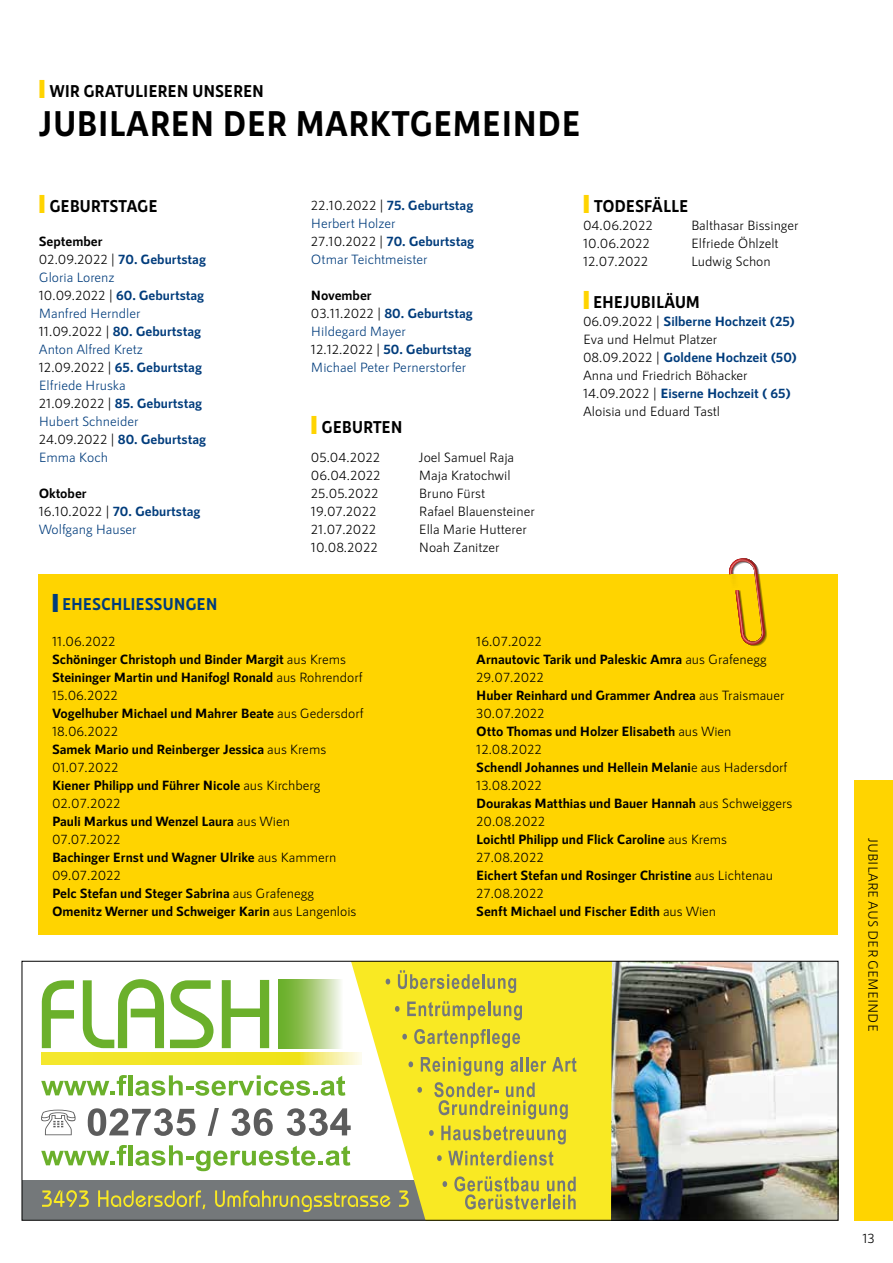
<style>
.page{position:relative;width:893px;height:1263px;background:#fff}
.page>*{position:absolute;margin:0;border:0;box-sizing:border-box;transform-origin:0 0}
.t1{font:700 36px "RNS Sanz";color:#000;scale:.9 1}
.t2{font:700 17.25px "RNS Sanz";letter-spacing:-.01em;color:#000;scale:.9 1}
.t3{font:700 17.25px "RNS Sanz";letter-spacing:-.01em;color:#003c7c;scale:.9 1}
.t4{font:700 13.5px/18px "RNS Sanz";color:#000}
.t5{font:13.5px/18px "RNS Sanz";color:#003c7c}
.t6{font:13.5px/18px "RNS Sanz";color:#000}
.s1{color:#ffd400}
.s2{font-weight:700;color:#000}
.s3{color:#000}
.s4{font-weight:700}
.s5{font-weight:700;color:#003c7c}
.s6{font-weight:400}
</style>
<div class="page">
<div style="left:855px;top:780px;width:38px;height:440px;background:#ffd400"></div>
<img style="left:612px;top:963px;width:224px;height:255px">
<div style="left:22px;top:1180px;width:579px;height:40px;background:#74787a"></div>
<svg style="left:42px;top:980px;width:32px;height:68px"></svg>
<svg style="left:83px;top:979px;width:81px;height:69px"></svg>
<svg style="left:170px;top:980px;width:44px;height:68px"></svg>
<svg style="left:222px;top:980px;width:47px;height:68px"></svg>
<svg style="left:279px;top:980px;width:62px;height:68px;background:#a5cb77"></svg>
<svg style="left:41px;top:1053px;width:308px;height:11px;background:#f2e633"></svg>
<svg style="left:41px;top:1075px;width:86px;height:20px"></svg>
<hr style="left:128px;top:1075px;width:4px;height:20px;background:#6bb02b">
<svg style="left:135px;top:1075px;width:210px;height:21px"></svg>
<svg style="left:349px;top:963px;width:263px;height:255px;fill:#f9e923"></svg>
<svg style="left:386px;top:979px;width:4px;height:5px"></svg>
<svg style="left:398px;top:970px;width:118px;height:23px;background:#d5cb39"></svg>
<svg style="left:395px;top:1006px;width:5px;height:6px"></svg>
<svg style="left:407px;top:1001px;width:115px;height:19px;background:#cec53e"></svg>
<svg style="left:402px;top:1034px;width:5px;height:5px"></svg>
<svg style="left:414px;top:1029px;width:72px;height:19px"></svg>
<hr style="left:487px;top:1029px;width:3px;height:15px;background:#74787a">
<svg style="left:492px;top:1033px;width:28px;height:15px"></svg>
<svg style="left:408px;top:1061px;width:5px;height:6px"></svg>
<svg style="left:421px;top:1057px;width:82px;height:19px;background:#cdc33f"></svg>
<svg style="left:511px;top:1057px;width:35px;height:15px"></svg>
<svg style="left:552px;top:1057px;width:24px;height:15px"></svg>
<svg style="left:417px;top:1087px;width:5px;height:6px"></svg>
<svg style="left:434px;top:1082px;width:134px;height:37px;background:#d6cc39"></svg>
<svg style="left:429px;top:1130px;width:5px;height:6px"></svg>
<svg style="left:441px;top:1125px;width:125px;height:19px;background:#d0c63c"></svg>
<svg style="left:437px;top:1155px;width:5px;height:6px"></svg>
<svg style="left:448px;top:1151px;width:105px;height:14px"></svg>
<svg style="left:442px;top:1181px;width:5px;height:6px"></svg>
<svg style="left:454px;top:1176px;width:122px;height:33px"></svg>
<svg style="left:41px;top:1145px;width:86px;height:20px"></svg>
<hr style="left:128px;top:1145px;width:4px;height:20px;background:#6bb02b">
<svg style="left:135px;top:1145px;width:215px;height:26px"></svg>
<svg style="left:88px;top:1108px;width:108px;height:28px"></svg>
<svg style="left:208px;top:1108px;width:11px;height:28px"></svg>
<svg style="left:231px;top:1108px;width:42px;height:28px"></svg>
<svg style="left:287px;top:1108px;width:64px;height:28px"></svg>
<svg style="left:41px;top:1110px;width:35px;height:25px"></svg>
<svg style="left:42px;top:1190px;width:47px;height:17px"></svg>
<svg style="left:98px;top:1190px;width:107px;height:19px"></svg>
<svg style="left:215px;top:1190px;width:175px;height:22px"></svg>
<svg style="left:399px;top:1190px;width:10px;height:17px"></svg>
<div style="left:22px;top:961px;width:816px;height:259px;border:1px solid #000"></div>
<div style="left:38px;top:575px;width:800px;height:360px;background:#ffd400"></div>
<svg style="left:724px;top:558px;width:44px;height:88px"></svg>
<p class="t2" style="left:39px;top:81px;width:252px"><span class="s1">❙</span> WIR GRATULIEREN UNSEREN</p>
<h1 class="t1" style="left:39px;top:102px;width:604px">JUBILAREN DER MARKTGEMEINDE</h1>
<p class="t2" style="left:39px;top:195px;width:134px"><span class="s1">❙</span> GEBURTSTAGE</p>
<p class="t5" style="left:39px;top:232px;width:169px"><span class="s2">September<br></span><span class="s3">02.09.2022 |</span> <span class="s4">70. Geburtstag<br></span>Gloria Lorenz<br><span class="s3">10.09.2022 |</span> <span class="s4">60. Geburtstag<br></span>Manfred Herndler<br><span class="s3">11.09.2022 |</span> <span class="s4">80. Geburtstag<br></span>Anton Alfred Kretz<br><span class="s3">12.09.2022 |</span> <span class="s4">65. Geburtstag<br></span>Elfriede Hruska<br><span class="s3">21.09.2022 |</span> <span class="s4">85. Geburtstag<br></span>Hubert Schneider<br><span class="s3">24.09.2022 |</span> <span class="s4">80. Geburtstag<br></span>Emma Koch</p>
<p class="t5" style="left:39px;top:484px;width:163px"><span class="s2">Oktober<br></span><span class="s3">16.10.2022 |</span> <span class="s4">70. Geburtstag<br></span>Wolfgang Hauser</p>
<p class="t5" style="left:311px;top:196px;width:165px"><span class="s3">22.10.2022 |</span> <span class="s4">75. Geburtstag<br></span>Herbert Holzer<br><span class="s3">27.10.2022 |</span> <span class="s4">70. Geburtstag<br></span>Otmar Teichtmeister</p>
<p class="t5" style="left:311px;top:286px;width:163px"><span class="s2">November<br></span><span class="s3">03.11.2022 |</span> <span class="s4">80. Geburtstag<br></span>Hildegard Mayer<br><span class="s3">12.12.2022 |</span> <span class="s4">50. Geburtstag<br></span>Michael Peter Pernerstorfer</p>
<p class="t2" style="left:311px;top:417px;width:103px"><span class="s1">❙</span> GEBURTEN</p>
<p class="t6" style="left:311px;top:448px;width:71px">05.04.2022</p>
<p class="t6" style="left:419px;top:448px;width:97px">Joel Samuel Raja</p>
<p class="t6" style="left:311px;top:466px;width:71px">06.04.2022</p>
<p class="t6" style="left:419px;top:466px;width:93px">Maja Kratochwil</p>
<p class="t6" style="left:311px;top:484px;width:69px">25.05.2022</p>
<p class="t6" style="left:419px;top:484px;width:68px">Bruno Fürst</p>
<p class="t6" style="left:311px;top:502px;width:67px">19.07.2022</p>
<p class="t6" style="left:419px;top:502px;width:117px">Rafael Blauensteiner</p>
<p class="t6" style="left:311px;top:520px;width:67px">21.07.2022</p>
<p class="t6" style="left:419px;top:520px;width:110px">Ella Marie Hutterer</p>
<p class="t6" style="left:311px;top:538px;width:68px">10.08.2022</p>
<p class="t6" style="left:419px;top:538px;width:82px">Noah Zanitzer</p>
<p class="t2" style="left:583px;top:195px;width:119px"><span class="s1">❙</span> TODESFÄLLE</p>
<p class="t6" style="left:583px;top:216px;width:71px">04.06.2022</p>
<p class="t6" style="left:691px;top:216px;width:109px">Balthasar Bissinger</p>
<p class="t6" style="left:583px;top:234px;width:68px">10.06.2022</p>
<p class="t6" style="left:691px;top:234px;width:89px">Elfriede Öhlzelt</p>
<p class="t6" style="left:583px;top:252px;width:67px">12.07.2022</p>
<p class="t6" style="left:691px;top:252px;width:81px">Ludwig Schon</p>
<p class="t2" style="left:583px;top:291px;width:131px"><span class="s1">❙</span> EHEJUBILÄUM</p>
<p class="t6" style="left:583px;top:312px;width:215px">06.09.2022 | <span class="s5">Silberne Hochzeit (25)<br></span>Eva und Helmut Platzer<br>08.09.2022 | <span class="s5">Goldene Hochzeit (50)<br></span>Anna und Friedrich Böhacker<br>14.09.2022 | <span class="s5">Eiserne Hochzeit ( 65)<br></span>Aloisia und Eduard Tastl</p>
<p class="t3" style="left:52px;top:594px;width:186px">❙ EHESCHLIESSUNGEN</p>
<p class="t4" style="left:52px;top:632px;width:313px"><span class="s6">11.06.2022<br></span>Schöninger Christoph und Binder Margit <span class="s6">aus Krems<br></span>Steininger Martin und Hanifogl Ronald <span class="s6">aus Rohrendorf<br>15.06.2022<br></span>Vogelhuber Michael und Mahrer Beate <span class="s6">aus Gedersdorf<br>18.06.2022<br></span>Samek Mario und Reinberger Jessica <span class="s6">aus Krems<br>01.07.2022<br></span>Kiener Philipp und Führer Nicole <span class="s6">aus Kirchberg<br>02.07.2022<br></span>Pauli Markus und Wenzel Laura <span class="s6">aus Wien<br>07.07.2022<br></span>Bachinger Ernst und Wagner Ulrike <span class="s6">aus Kammern<br>09.07.2022<br></span>Pelc Stefan und Steger Sabrina <span class="s6">aus Grafenegg<br></span>Omenitz Werner und Schweiger Karin <span class="s6">aus Langenlois</span></p>
<p class="t4" style="left:476px;top:632px;width:318px"><span class="s6">16.07.2022<br></span>Arnautovic Tarik und Paleskic Amra <span class="s6">aus Grafenegg<br>29.07.2022<br></span>Huber Reinhard und Grammer Andrea <span class="s6">aus Traismauer<br>30.07.2022<br></span>Otto Thomas und Holzer Elisabeth <span class="s6">aus Wien<br>12.08.2022<br></span>Schendl Johannes und Hellein Melani<span class="s6">e aus Hadersdorf<br>13.08.2022<br></span>Dourakas Matthias und Bauer Hannah <span class="s6">aus Schweiggers<br>20.08.2022<br></span>Loichtl Philipp und Flick Caroline <span class="s6">aus Krems<br>27.08.2022<br></span>Eichert Stefan und Rosinger Christine <span class="s6">aus Lichtenau<br>27.08.2022<br></span>Senft Michael und Fischer Edith <span class="s6">aus Wien</span></p>
<p class="t6" style="left:882px;top:838px;width:195px;rotate:90deg">JUBILARE AUS DER GEMEINDE</p>
<p class="t6" style="left:862px;top:1229px;width:14px">13</p>
</div>
